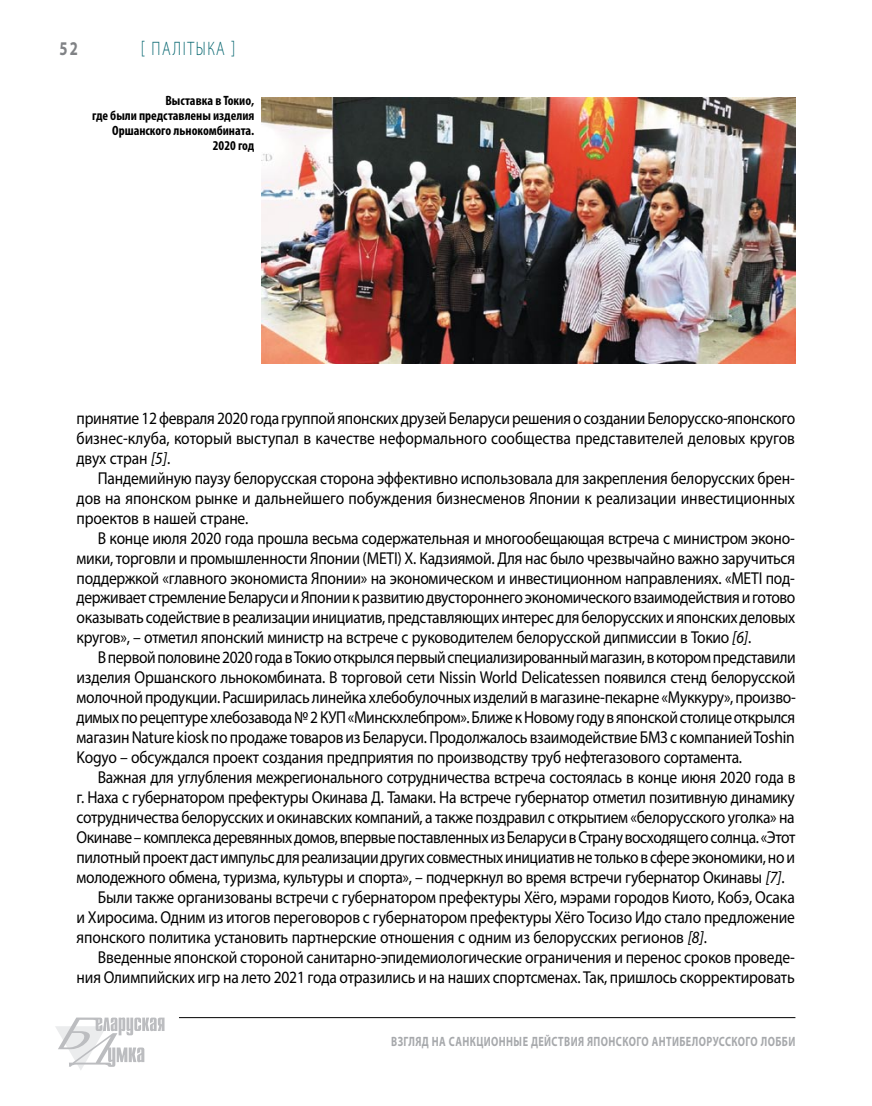
<style>
.page{position:relative;width:872px;height:1106px;background:#fff}
.page>*{position:absolute;margin:0;border:0;box-sizing:border-box;transform-origin:0 0}
.t1{font:300 19.5px "Myriad Pro";letter-spacing:.135em;color:#00636d;scale:.75 1}
.t2{font:700 19.5px "Myriad Pro";color:#808285;scale:.75 1}
.t3{font:17.25px/20px "Myriad Pro";letter-spacing:-.015em;color:#000;text-align:justify;scale:.9 1}
.t4{font:700 condensed 13.5px/15px "Myriad Pro";color:#000;text-align:right}
.t5{font:700 13.5px "Myriad Pro";letter-spacing:.04em;color:#a7a9ac;scale:.75 1}
.s1{font-style:italic}
</style>
<div class="page">
<hr style="left:179px;top:1017px;width:616px;height:1px;background:#000">
<svg style="left:55px;top:1017px;width:109px;height:53px"></svg>
<img style="left:262px;top:97px;width:533px;height:267px">
<p class="t2" style="left:60px;top:36px;width:26px">52</p>
<p class="t1" style="left:141px;top:38px;width:127px">[ Палітыка ]</p>
<p class="t4" style="left:92px;top:92px;width:164px">Выставка в Токио,<br>где были представлены изделия<br>Оршанского льнокомбината.<br>2020 год</p>
<p class="t3" style="left:77px;top:408px;width:800px">принятие 12 февраля 2020 года группой японских друзей Беларуси решения о создании Белорусско-японского бизнес-клуба, который выступал в качестве неформального сообщества представителей деловых кругов двух стран <span class="s1">[5]</span>.</p>
<p class="t3" style="left:77px;top:467px;width:799px;text-indent:21px">Пандемийную паузу белорусская сторона эффективно использовала для закрепления белорусских брен&shy;дов на японском рынке и дальнейшего побуждения бизнесменов Японии к реализации инвестиционных проектов в нашей стране.</p>
<p class="t3" style="left:77px;top:527px;width:800px;text-indent:21px">В конце июля 2020 года прошла весьма содержательная и многообещающая встреча c министром эконо&shy;мики, торговли и промышленности Японии (METI) Х. Кадзиямой. Для нас было чрезвычайно важно заручиться поддержкой «главного экономиста Японии» на экономическом и инвестиционном направлениях. «METI под&shy;держивает стремление Беларуси и Японии к развитию двустороннего экономического взаимодействия и готово оказывать содействие в реализации инициатив, представляющих интерес для белорусских и японских деловых кругов», – отметил японский министр на встрече с руководителем белорусской дипмиссии в Токио <span class="s1">[6]</span>.</p>
<p class="t3" style="left:77px;top:647px;width:800px;text-indent:21px">В первой половине 2020 года в Токио открылся первый специализированный магазин, в котором представили изделия Оршанского льнокомбината. В торговой сети Nissin World Delicatessen появился стенд белорусской молочной продукции. Расширилась линейка хлебобулочных изделий в магазине-пекарне «Муккуру», произво&shy;димых по рецептуре хлебозавода № 2 КУП «Минскхлебпром». Ближе к Новому году в японской столице открылся магазин Nature kiosk по продаже товаров из Беларуси. Продолжалось взаимодействие БМЗ с компанией Toshin Kogyo – обсуждался проект создания предприятия по производству труб нефтегазового сортамента.</p>
<p class="t3" style="left:98px;top:767px;width:776px">Важная для углубления межрегионального сотрудничества встреча состоялась в конце июня 2020 года в</p>
<p class="t3" style="left:77px;top:787px;width:799px">г. Наха с губернатором префектуры Окинава Д. Тамаки. На встрече губернатор отметил позитивную динамику</p>
<p class="t3" style="left:77px;top:807px;width:799px">сотрудничества белорусских и окинавских компаний, а также поздравил с открытием «белорусского уголка» на</p>
<p class="t3" style="left:77px;top:827px;width:800px">Окинаве – комплекса деревянных домов, впервые поставленных из Беларуси в Страну восходящего солнца. «Этот</p>
<p class="t3" style="left:77px;top:847px;width:799px">пилотный проект даст импульс для реализации других совместных инициатив не только в сфере экономики, но и</p>
<p class="t3" style="left:77px;top:867px;width:788px">молодежного обмена, туризма, культуры и спорта», – подчеркнул во время встречи губернатор Окинавы <span class="s1">[7]</span>.</p>
<p class="t3" style="left:98px;top:887px;width:776px">Были также организованы встречи с губернатором префектуры Хёго, мэрами городов Киото, Кобэ, Осака</p>
<p class="t3" style="left:77px;top:907px;width:799px">и Хиросима. Одним из итогов переговоров с губернатором префектуры Хёго Тоcизо Идо стало предложение</p>
<p class="t3" style="left:77px;top:926px;width:702px">японского политика установить партнерские отношения с одним из белорусских регионов <span class="s1">[8]</span>.</p>
<p class="t3" style="left:98px;top:946px;width:776px">Введенные японской стороной санитарно-эпидемиологические ограничения и перенос сроков проведе-</p>
<p class="t3" style="left:77px;top:966px;width:799px">ния Олимпийских игр на лето 2021 года отразились и на наших спортсменах. Так, пришлось скорректировать</p>
<p class="t5" style="left:391px;top:1032px;width:540px">Взгляд на санкционные действия японского антибелорусского лобби</p>
</div>
